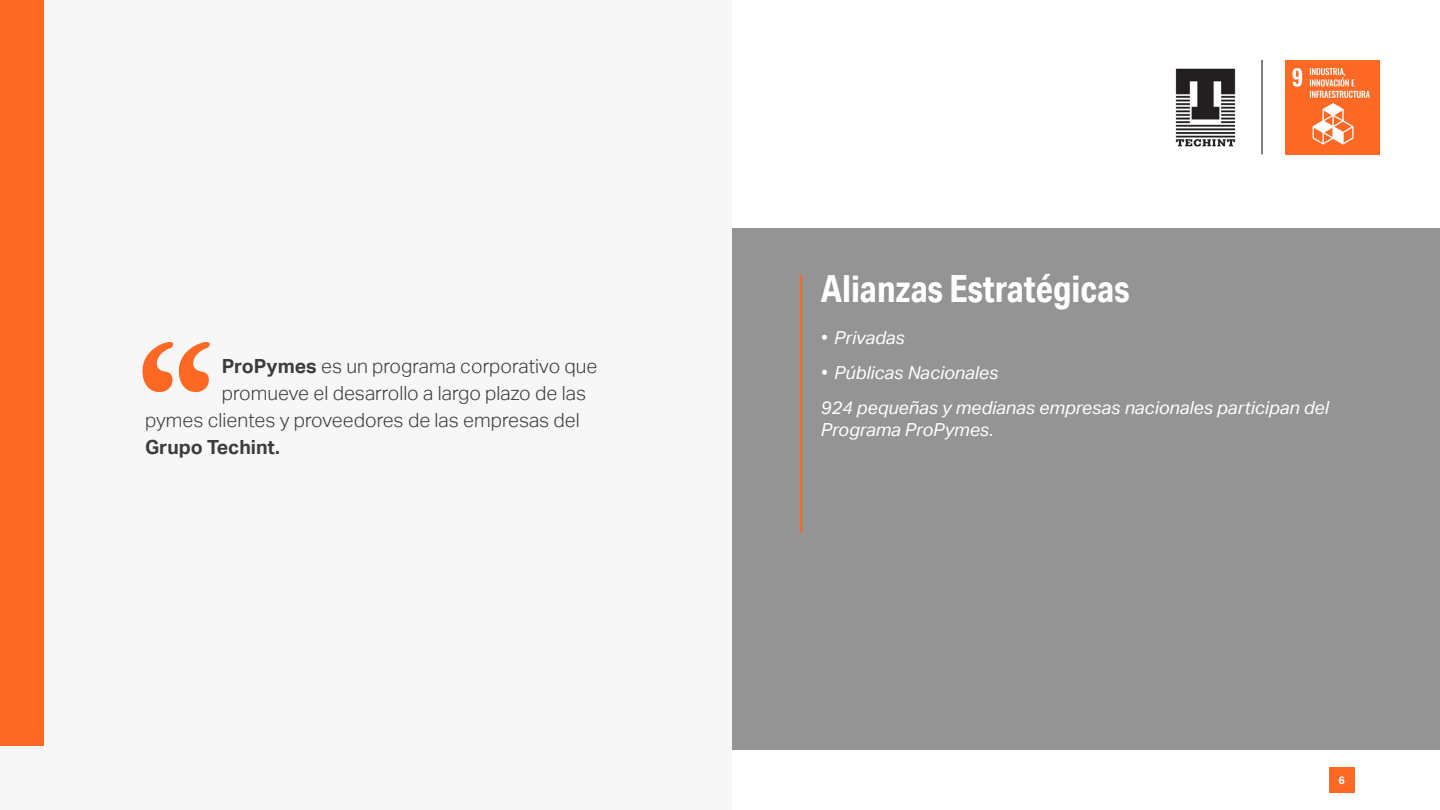
<style>
.page{position:relative;width:1440px;height:810px;background:#fff}
.page>*{position:absolute;margin:0;border:0;box-sizing:border-box;transform-origin:0 0}
.t1{font:700 37.5px "Aktiv Grotesk Cd";color:#fff}
.t2{font:300 19.5px "Aktiv Grotesk";color:#3c3c3b}
.t3{font:700 19.5px "Aktiv Grotesk";color:#3c3c3b}
.t4{font:italic 18px/21.8px "Aktiv Grotesk";color:#fff}
.t5{font:700 10.88px "Aktiv Grotesk";color:#fff}
.s1{font-weight:700}
</style>
<div class="page">
<div style="left:1329px;top:767px;width:25px;height:26px;background:#fd6925"></div>
<img style="left:1285px;top:60px;width:95px;height:95px">
<hr style="left:1262px;top:60px;width:1px;height:94px;background:#000">
<img style="left:1175px;top:68px;width:61px;height:79px">
<div style="left:0;top:0;width:732px;height:810px;background:#f7f7f7"></div>
<div style="left:0;top:0;width:44px;height:746px;background:#fd6925"></div>
<div style="left:732px;top:228px;width:708px;height:522px;background:#949494"></div>
<hr style="left:800px;top:275px;width:2px;height:257px;background:#fd6925">
<svg style="left:143px;top:342px;width:67px;height:50px"></svg>
<p class="t2" style="left:222px;top:355px;width:377px"><span class="s1">ProPymes</span> es un programa corporativo que</p>
<p class="t2" style="left:222px;top:382px;width:366px">promueve el desarrollo a largo plazo de las</p>
<p class="t2" style="left:145px;top:409px;width:436px">pymes clientes y proveedores de las empresas del</p>
<p class="t3" style="left:145px;top:436px;width:137px">Grupo Techint.</p>
<p class="t1" style="left:821px;top:265px;width:310px">Alianzas Estratégicas</p>
<p class="t4" style="left:821px;top:327px;width:86px">• Privadas</p>
<p class="t4" style="left:821px;top:362px;width:179px">• Públicas Nacionales</p>
<p class="t4" style="left:821px;top:397px;width:510px">924 pequeñas y medianas empresas nacionales participan del<br>Programa ProPymes.</p>
<p class="t5" style="left:1338px;top:774px;width:8px">6</p>
</div>
